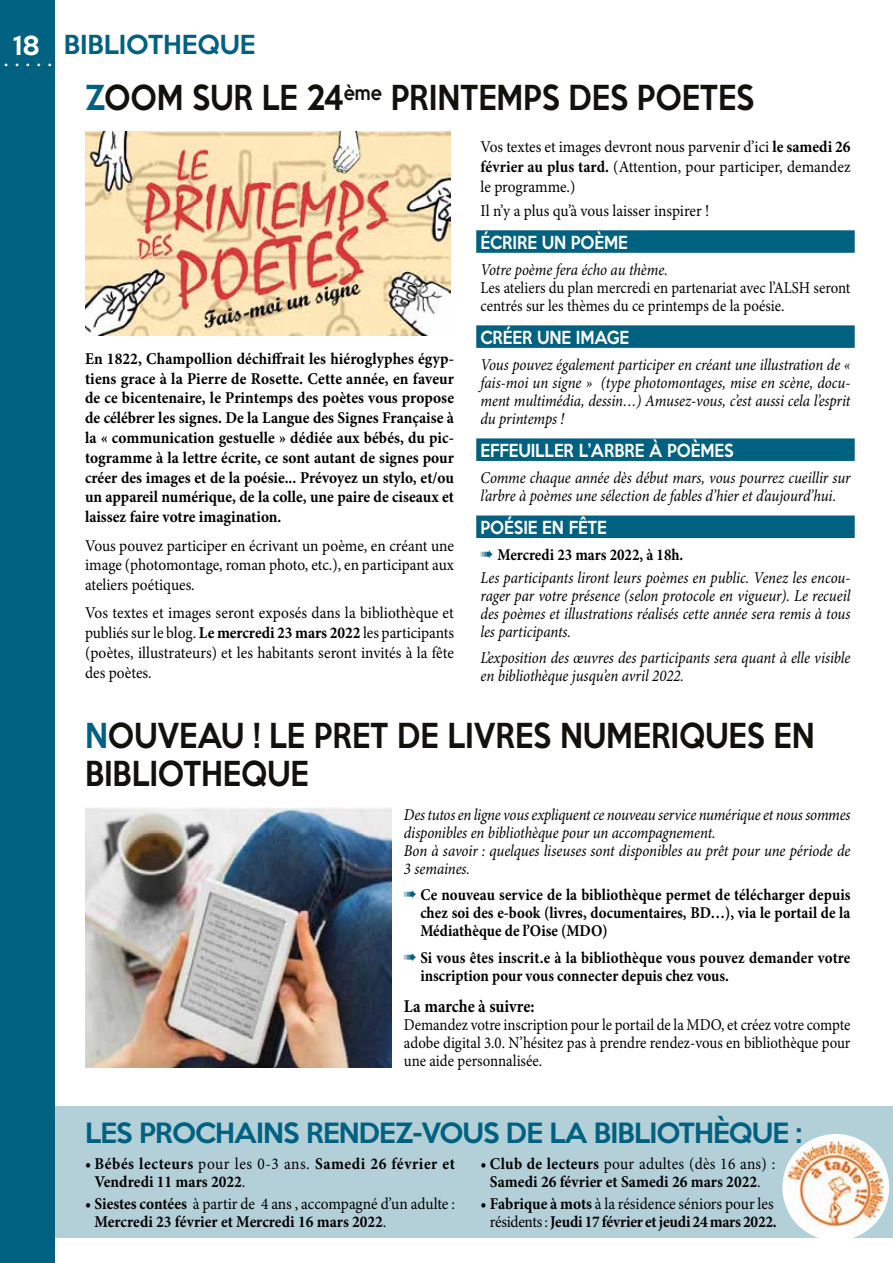
<style>
.page{position:relative;width:893px;height:1263px;background:#fff}
.page>*{position:absolute;margin:0;border:0;box-sizing:border-box;transform-origin:0 0}
.t1{font:500 31.5px/37.8px "Keep Calm";color:#12110c;scale:.89 1}
.t2{font:500 25.5px "Keep Calm";letter-spacing:-.03em;color:#006180}
.t3{font:500 24px "Keep Calm";color:#006180}
.t4{font:24px "Minion Pro";color:#fff}
.t5{font:500 24px "Keep Calm";color:#fff}
.t6{font:700 18px "Minion Pro";color:#000;scale:.9 1}
.t7{font:italic 16.5px/18px "Minion Pro";letter-spacing:-.01em;color:#000;scale:.9 1}
.t8{font:700 16.5px/19.8px "Minion Pro";color:#000;scale:.93 1}
.t9{font:16.5px/19.8px "Minion Pro";color:#000;text-align:justify;scale:.93 1}
.t10{font:16.5px/18px "Minion Pro";color:#000;scale:.9 1}
.t11{font:700 16.5px/18px "Minion Pro";color:#000;text-align:justify;scale:.9 1}
.t12{font:700 16.5px/18px "Minion Pro";letter-spacing:-.02em;color:#000;text-align:center;scale:.93 1}
.t13{font:700 16.5px/18px "Minion Pro";letter-spacing:.035em;color:#000;scale:.93 1}
.t14{font:500 16.5px "Keep Calm";color:#fff;scale:.9 1}
.s1{color:#006180}
.s2{font-weight:700}
.s3{font-weight:700;font-style:normal}
.s4{font-weight:400}
</style>
<div class="page">
<div style="left:0;top:0;width:55px;height:1263px;background:#006180"></div>
<div style="left:55px;top:1106px;width:838px;height:131px;background:#b3d0d9"></div>
<div style="left:782px;top:1134px;width:107px;height:107px;background:#fff;border-radius:50%"></div>
<img style="left:787px;top:1141px;width:97px;height:86px">
<div style="left:476px;top:230px;width:379px;height:23px;background:#006180"></div>
<div style="left:476px;top:325px;width:379px;height:23px;background:#006180"></div>
<div style="left:476px;top:438px;width:379px;height:23px;background:#006180"></div>
<div style="left:476px;top:515px;width:379px;height:23px;background:#006180"></div>
<img style="left:85px;top:132px;width:366px;height:204px">
<img style="left:85px;top:808px;width:306px;height:259px">
<h3 class="t3" style="left:64px;top:24px;width:193px">BIBLIOTHEQUE</h3>
<h3 class="t4" style="left:3px;top:43px;width:72px">. . . . . . .</h3>
<h3 class="t5" style="left:13px;top:24px;width:29px">18</h3>
<h1 class="t1" style="left:85px;top:76px;width:753px"><span class="s1">Z</span>OOM SUR LE 24<sup>ème</sup> PRINTEMPS DES POETES</h1>
<p class="t8" style="left:85px;top:349px;width:398px;text-align:justify">En 1822, Champollion déchiffrait les hiéroglyphes égyp&shy;tiens grace à la Pierre de Rosette. Cette année, en faveur de ce bicentenaire, le Printemps des poètes vous propose de célébrer les signes. De la Langue des Signes Française à la « communication gestuelle » dédiée aux bébés, du pic&shy;togramme à la lettre écrite, ce sont autant de signes pour créer des images et de la poésie... Prévoyez un stylo, et/ou un appareil numérique, de la colle, une paire de ciseaux et laissez faire votre imagination.</p>
<p class="t9" style="left:85px;top:535px;width:398px">Vous pouvez participer en écrivant un poème, en créant une image (photomontage, roman photo, etc.), en participant aux ateliers poétiques.</p>
<p class="t9" style="left:85px;top:603px;width:398px">Vos textes et images seront exposés dans la bibliothèque et publiés sur le blog. <span class="s2">Le mercredi 23 mars 2022</span> les participants (poètes, illustrateurs) et les habitants seront invités à la fête des poètes.</p>
<p class="t9" style="left:480px;top:137px;width:399px">Vos textes et images devront nous parvenir d’ici <span class="s2">le samedi 26 février au plus tard.</span> (Attention, pour participer, demandez le programme.)</p>
<p class="t9" style="left:480px;top:201px;width:248px">Il n’y a plus qu’à vous laisser inspirer !</p>
<p class="t14" style="left:480px;top:228px;width:165px">ÉCRIRE UN POÈME</p>
<p class="t7" style="left:480px;top:261px;width:210px">Votre poème fera écho au thème.</p>
<p class="t10" style="left:480px;top:279px;width:412px">Les ateliers du plan mercredi en partenariat avec l’ALSH seront centrés sur les thèmes du ce printemps de la poésie.</p>
<p class="t14" style="left:480px;top:323px;width:167px">CRÉER UNE IMAGE</p>
<p class="t7" style="left:480px;top:356px;width:413px;text-align:justify">Vous pouvez également participer en créant une illustration de « fais-moi un signe » (type photomontages, mise en scène, docu&shy;ment multimédia, dessin…) Amusez-vous, c’est aussi cela l’esprit du printemps !</p>
<p class="t14" style="left:480px;top:436px;width:283px">EFFEUILLER L’ARBRE À POÈMES</p>
<p class="t7" style="left:480px;top:470px;width:413px">Comme chaque année dès début mars, vous pourrez cueillir sur l’arbre à poèmes une sélection de fables d’hier et d’aujourd’hui.</p>
<p class="t14" style="left:480px;top:513px;width:142px">POÉSIE EN FÊTE</p>
<p class="t7" style="left:480px;top:544px;width:413px;line-height:22.2px"><span class="s1">➠</span> <span class="s3">Mercredi 23 mars 2022, à 18h.<br></span>Les participants liront leurs poèmes en public. Venez les encou-</p>
<p class="t7" style="left:480px;top:587px;width:413px;text-align:justify">rager par votre présence (selon protocole en vigueur). Le recueil des poèmes et illustrations réalisés cette année sera remis à tous les participants.</p>
<p class="t7" style="left:480px;top:649px;width:413px">L’exposition des œuvres des participants sera quant à elle visible en bibliothèque jusqu’en avril 2022.</p>
<h1 class="t1" style="left:85px;top:714px;width:821px"><span class="s1">N</span>OUVEAU ! LE PRET DE LIVRES NUMERIQUES EN<br>BIBLIOTHEQUE</h1>
<p class="t7" style="left:404px;top:806px;width:498px">Des tutos en ligne vous expliquent ce nouveau service numérique et nous sommes disponibles en bibliothèque pour un accompagnement.<br>Bon à savoir : quelques liseuses sont disponibles au prêt pour une période de 3 semaines.</p>
<p class="t11" style="left:420px;top:887px;width:479px;text-indent:-16px"><span class="s1">➠</span> Ce nouveau service de la bibliothèque permet de télécharger depuis chez soi des e-book (livres, documentaires, BD…), via le portail de la Médiathèque de l’Oise (MDO)</p>
<p class="t11" style="left:420px;top:949px;width:479px;text-indent:-16px"><span class="s1">➠</span> Si vous êtes inscrit.e à la bibliothèque vous pouvez demander votre inscription pour vous connecter depuis chez vous.</p>
<p class="t6" style="left:404px;top:995px;width:147px">La marche à suivre:</p>
<p class="t10" style="left:404px;top:1015px;width:498px;text-align:justify">Demandez votre inscription pour le portail de la MDO, et créez votre compte adobe digital 3.0. N’hésitez pas à prendre rendez-vous en bibliothèque pour une aide personnalisée.</p>
<h2 class="t2" style="left:85px;top:1111px;width:718px">LES PROCHAINS RENDEZ-VOUS DE LA BIBLIOTHÈQUE :</h2>
<p class="t13" style="left:94px;top:1155px;width:389px;text-indent:-9px">• Bébés lecteurs <span class="s4">pour les 0-3 ans.</span> Samedi 26 février et<br>Vendredi 11 mars 2022<span class="s4">.</span></p>
<p class="t8" style="left:94px;top:1195px;width:389px;line-height:18px;text-indent:-9px">• Siestes contées <span class="s4">à partir de 4 ans , accompagné d’un adulte :<br></span>Mercredi 23 février et Mercredi 16 mars 2022<span class="s4">.</span></p>
<p class="t8" style="left:480px;top:1155px;width:318px;line-height:18px;text-align:center">• Club de lecteurs <span class="s4">pour adultes (dès 16 ans) :<br></span>Samedi 26 février et Samedi 26 mars 2022<span class="s4">.</span></p>
<p class="t12" style="left:480px;top:1195px;width:320px">• Fabrique à mots <span class="s4">à la résidence séniors pour les résidents :</span> Jeudi 17 février et jeudi 24 mars 2022.</p>
</div>
